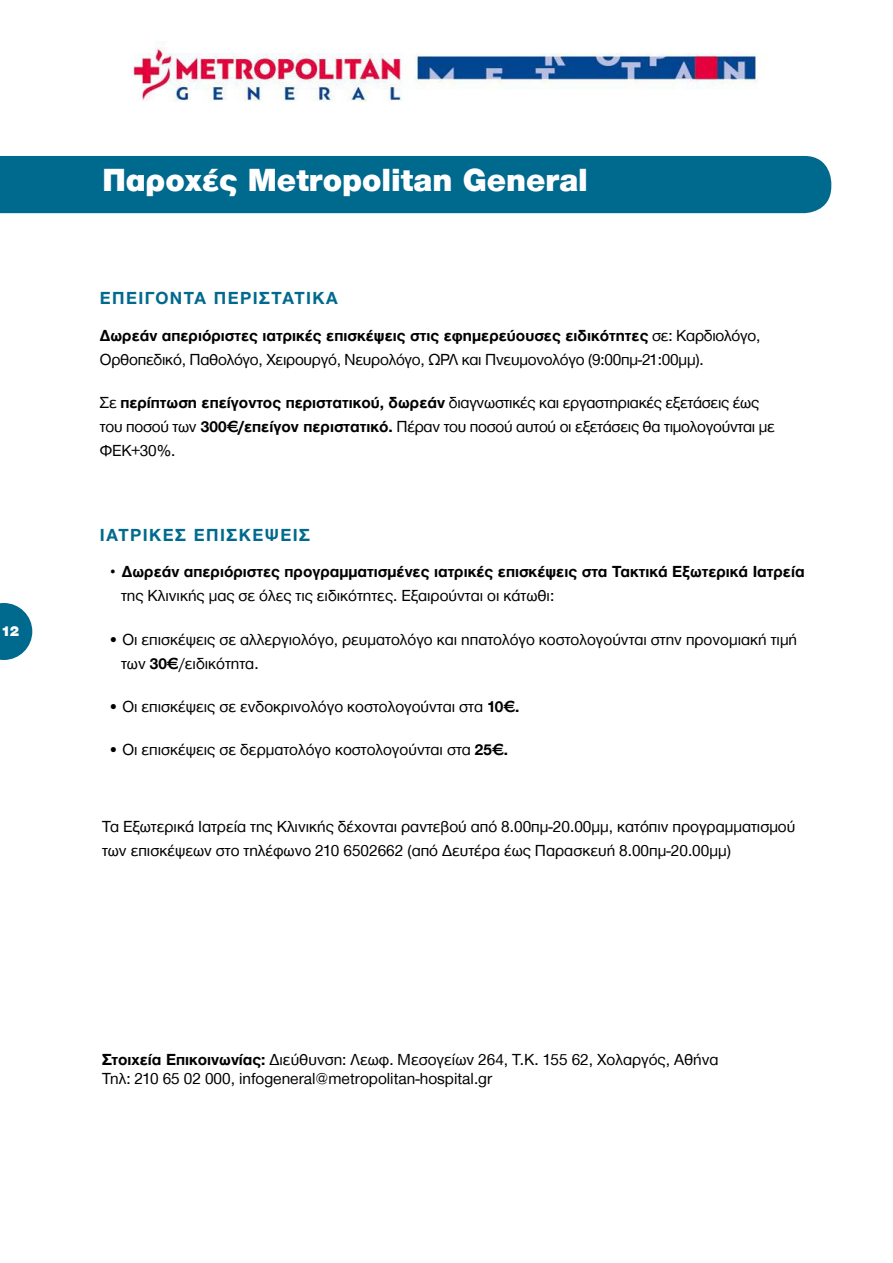
<style>
.page{position:relative;width:893px;height:1263px;background:#fff}
.page>*{position:absolute;margin:0;border:0;box-sizing:border-box;transform-origin:0 0}
.t1{font:900 33px "CF Helvetica";color:#fff}
.t2{font:700 18px "CF Helvetica";letter-spacing:.08em;color:#00698e}
.t3{font:16.5px/24px "CF Helvetica";color:#000}
.t4{font:700 16.5px "CF Helvetica";color:#000}
.t5{font:900 15px "CF Helvetica";color:#fff}
.s1{font-weight:700}
</style>
<div class="page">
<svg style="left:0;top:603px;width:32px;height:57px"></svg>
<img style="left:131px;top:41px;width:626px;height:61px">
<div style="left:0;top:156px;width:831px;height:57px;background:#00698e"></div>
<p class="t5" style="left:1px;top:622px;width:19px">12</p>
<h1 class="t1" style="left:103px;top:162px;width:487px">Παροχές Μetropolitan General</h1>
<p class="t2" style="left:100px;top:289px;width:12px">Επεί</p>
<p class="t2" style="left:145px;top:289px;width:193px">γοντα Περιστατικά</p>
<p class="t3" style="left:100px;top:324px;width:662px"><span class="s1">Δωρεάν απεριόριστες ιατρικές επισκέψεις στις εφημερεύουσες ειδικότητες</span> σε: Καρδιολόγο,<br>Ορθοπεδικό, Παθολόγο, Χειρουργό, Νευρολόγο, ΩΡΛ και Πνευμονολόγο (9:00πμ-21:00μμ).</p>
<p class="t3" style="left:100px;top:391px;width:677px">Σε <span class="s1">περίπτωση επείγοντος περιστατικού, δωρεάν</span> διαγνωστικές και εργαστηριακές εξετάσεις έως του ποσού των <span class="s1">300€/επείγον περιστατικό.</span> Πέραν του ποσού αυτού οι εξετάσεις θα τιμολογούνται με<br>ΦΕΚ+30%.</p>
<p class="t2" style="left:100px;top:525px;width:212px">Ιατρικές επ ισκέψεις</p>
<p class="t4" style="left:108px;top:563px;width:698px">• Δωρεάν απεριόριστες προγραμματισμένες ιατρικές επισκέψεις στα Τακτικά Εξωτερικά Ιατρεία</p>
<p class="t3" style="left:121px;top:584px;width:435px">της Κλινικής μας σε όλες τις ειδικότητες. Εξαιρούνται οι κάτωθι:</p>
<p class="t3" style="left:121px;top:627px;width:677px;text-indent:-13px">• Οι επισκέψεις σε αλλεργιολόγο, ρευματολόγο και ηπατολόγο κοστολογούνται στην προνομιακή τιμή των <span class="s1">30€</span>/ειδικότητα.</p>
<p class="t3" style="left:108px;top:694px;width:412px">• Οι επισκέψεις σε ενδοκρινολόγο κοστολογούνται στα <span class="s1">10€.</span></p>
<p class="t3" style="left:108px;top:737px;width:401px">• Oι επισκέψεις σε δερματολόγο κοστολογούνται στα <span class="s1">25€.</span></p>
<p class="t3" style="left:102px;top:814px;width:695px">Τα Εξωτερικά Ιατρεία της Κλινικής δέχονται ραντεβού από 8.00πμ-20.00μμ, κατόπιν προγραμματισμού των επισκέψεων στο τηλέφωνο 210 6502662 (από Δευτέρα έως Παρασκευή 8.00πμ-20.00μμ)</p>
<p class="t3" style="left:102px;top:1050px;width:618px;line-height:19.2px"><span class="s1">Στοιχεία Επικοινωνίας:</span> Διεύθυνση: Λεωφ. Μεσογείων 264, Τ.Κ. 155 62, Χολαργός, Αθήνα<br>Τηλ: 210 65 02 000, infogeneral@metropolitan-hospital.gr</p>
</div>
